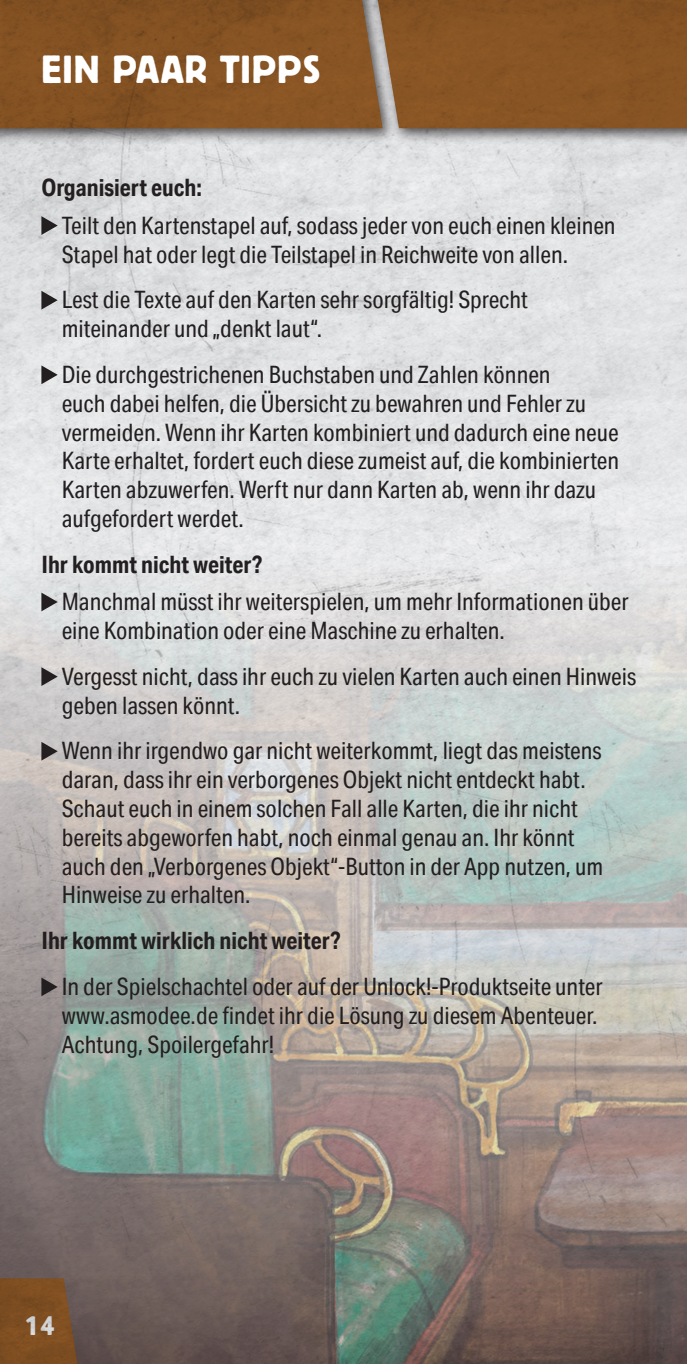
<style>
.page{position:relative;width:687px;height:1364px;background:#fff}
.page>*{position:absolute;margin:0;border:0;box-sizing:border-box;transform-origin:0 0}
.t1{font:39px "Block BE";letter-spacing:.045em;color:#fff}
.t2{font:27px "Block BE";color:#fff}
.t3{font:24px/28.8px "Aktiv Grotesk Cd";color:#231f20}
.t4{font:700 24px "Aktiv Grotesk Cd";color:#231f20}
</style>
<div class="page">
<img style="left:0;top:0;width:686px;height:1364px">
<svg style="left:41px;top:216px;width:17px;height:19px"></svg>
<svg style="left:41px;top:291px;width:17px;height:19px"></svg>
<svg style="left:41px;top:365px;width:17px;height:19px"></svg>
<svg style="left:41px;top:592px;width:17px;height:19px"></svg>
<svg style="left:41px;top:667px;width:17px;height:19px"></svg>
<svg style="left:41px;top:742px;width:17px;height:18px"></svg>
<svg style="left:41px;top:977px;width:17px;height:19px"></svg>
<svg style="left:0;top:1278px;width:84px;height:86px;background:#794e29"></svg>
<svg style="left:677px;top:0;width:10px;height:3px"></svg>
<svg style="left:677px;top:1359px;width:10px;height:5px"></svg>
<h1 class="t1" style="left:41px;top:48px;width:280px">EIN PAAR TIPPS</h1>
<p class="t4" style="left:41px;top:173px;width:162px">Organisiert euch:</p>
<p class="t3" style="left:62px;top:211px;width:555px">Teilt den Kartenstapel auf, sodass jeder von euch einen kleinen<br>Stapel hat oder legt die Teilstapel in Reichweite von allen.</p>
<p class="t3" style="left:62px;top:285px;width:467px">Lest die Texte auf den Karten sehr sorgfältig! Sprecht miteinander und „denkt laut“.</p>
<p class="t3" style="left:62px;top:360px;width:558px">Die durchgestrichenen Buchstaben und Zahlen können<br>euch dabei helfen, die Übersicht zu bewahren und Fehler zu vermeiden. Wenn ihr Karten kombiniert und dadurch eine neue Karte erhaltet, fordert euch diese zumeist auf, die kombinierten Karten abzuwerfen. Werft nur dann Karten ab, wenn ihr dazu aufgefordert werdet.</p>
<p class="t4" style="left:41px;top:549px;width:222px">Ihr kommt nicht weiter?</p>
<p class="t3" style="left:62px;top:587px;width:568px">Manchmal müsst ihr weiterspielen, um mehr Informationen über eine Kombination oder eine Maschine zu erhalten.</p>
<p class="t3" style="left:62px;top:661px;width:575px">Vergesst nicht, dass ihr euch zu vielen Karten auch einen Hinweis geben lassen könnt.</p>
<p class="t3" style="left:62px;top:736px;width:543px">Wenn ihr irgendwo gar nicht weiterkommt, liegt das meistens daran, dass ihr ein verborgenes Objekt nicht entdeckt habt.<br>Schaut euch in einem solchen Fall alle Karten, die ihr nicht bereits abgeworfen habt, noch einmal genau an. Ihr könnt auch den „Verborgenes Objekt“-Button in der App nutzen, um Hinweise zu erhalten.</p>
<p class="t4" style="left:41px;top:926px;width:300px">Ihr kommt wirklich nicht weiter?</p>
<p class="t3" style="left:62px;top:972px;width:542px">In der Spielschachtel oder auf der Unlock!-Produktseite unter www.asmodee.de findet ihr die Lösung zu diesem Abenteuer.<br>Achtung, Spoilergefahr!</p>
<p class="t2" style="left:24px;top:1311px;width:32px">14</p>
</div>
